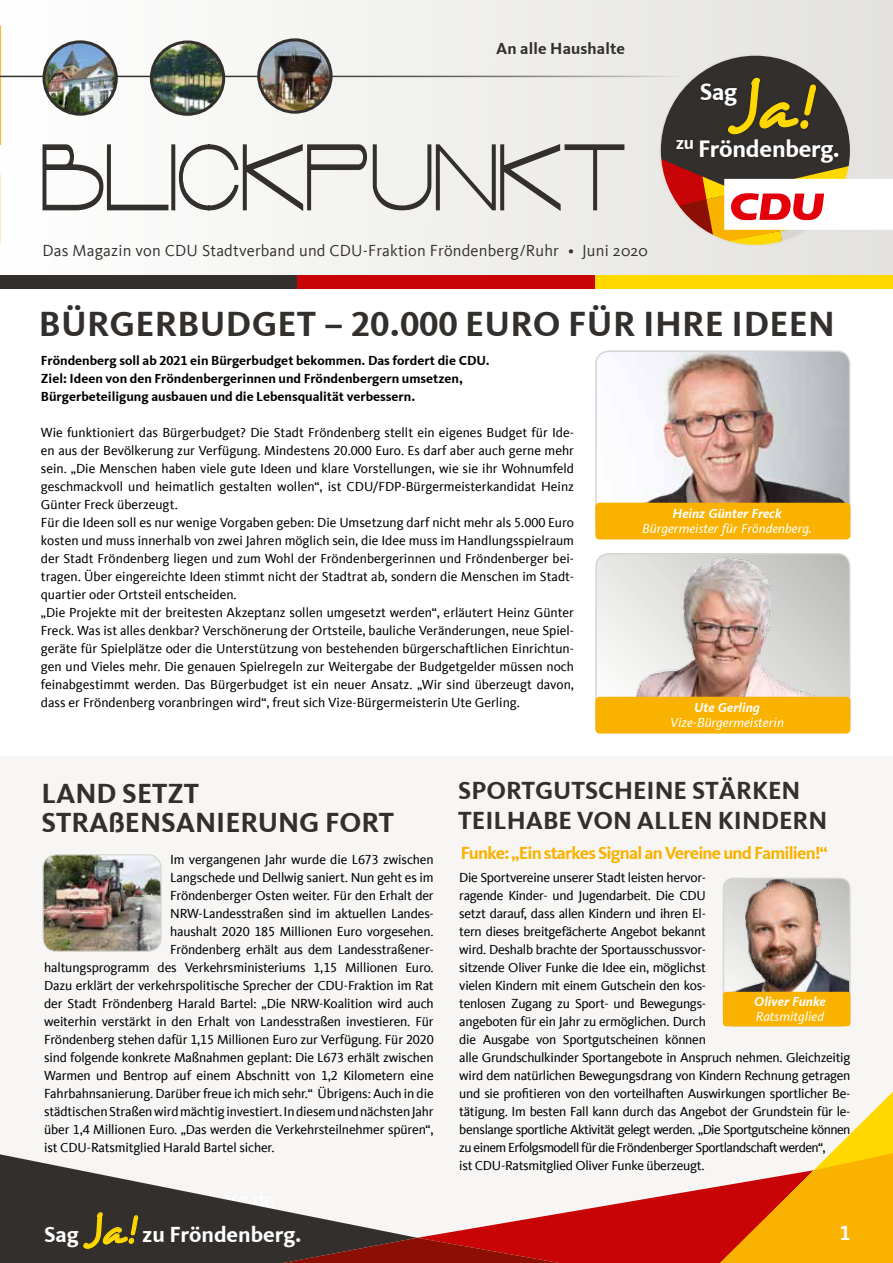
<style>
.page{position:relative;width:893px;height:1263px;background:#fff}
.page>*{position:absolute;margin:0;border:0;box-sizing:border-box;transform-origin:0 0}
.t1{font:700 36px "CDU Kievit Tab";letter-spacing:.01em;color:#322f2d}
.t2{font:700 28.5px/28.5px "CDU Kievit Tab";color:#322f2d}
.t3{font:700 25.5px/30px "CDU Kievit Tab";color:#322f2d}
.t4{font:700 24.6px "CDU Kievit Tab";letter-spacing:-.01em;color:#fff}
.t5{font:700 22.5px "CDU Kievit Tab";color:#fff}
.t6{font:700 21px "CDU Kievit Tab";color:#fff}
.t7{font:700 18.45px "CDU Kievit Tab";color:#fff}
.t8{font:700 18px "CDU Kievit Tab";letter-spacing:-.04em;color:#fab200}
.t9{font:16.5px "Kievit";letter-spacing:.01em;color:#322f2d}
.t10{font:700 16.5px "CDU Kievit Tab";letter-spacing:.01em;color:#322f2d}
.t11{font:13.5px/18px "CDU Kievit Tab";letter-spacing:-.01em;color:#000}
.t12{font:700 13.5px/18px "CDU Kievit Tab";color:#000}
.t13{font:italic 13.5px "CDU Kievit Tab";color:#fff}
.t14{font:italic 700 13.5px "CDU Kievit Tab";color:#fff}
.s1{font-family:"Helvetica";font-size:27px}
.s2{font-family:"Desyrel";font-weight:400;font-size:39px;color:#ffd800}
</style>
<div class="page">
<div style="left:0;top:756px;width:893px;height:488px;background:#f7f6f5"></div>
<div style="left:0;top:0;width:893px;height:284px;background:linear-gradient(to right,#fdfcfc,#e3e2de)"></div>
<div style="left:0;top:275px;width:298px;height:14px;background:#322f2d"></div>
<div style="left:298px;top:275px;width:297px;height:14px;background:#c90407"></div>
<div style="left:595px;top:275px;width:298px;height:14px;background:#ffd800"></div>
<hr style="left:0;top:76px;width:680px;height:1px;background:#322f2d">
<svg style="left:42px;top:143px;width:583px;height:69px"></svg>
<svg style="left:660px;top:55px;width:191px;height:191px"></svg>
<div style="left:673px;top:74px;width:169px;height:91px;background:#000;opacity:.22"></div>
<div style="left:724px;top:179px;width:169px;height:51px;background:#fff"></div>
<svg style="left:660px;top:156px;width:191px;height:90px"></svg>
<img style="left:44px;top:42px;width:72px;height:72px;border-radius:36px">
<div style="left:43px;top:40px;width:75px;height:76px;border:3px solid #322f2d;border-radius:50%"></div>
<img style="left:151px;top:43px;width:73px;height:70px">
<div style="left:150px;top:41px;width:75px;height:75px;border:3px solid #322f2d;border-radius:50%"></div>
<img style="left:259px;top:40px;width:72px;height:72px;border-radius:36px">
<div style="left:257px;top:38px;width:76px;height:76px;border:3px solid #322f2d;border-radius:50%"></div>
<img style="left:598px;top:353px;width:252px;height:150px">
<div style="left:595px;top:350px;width:255px;height:185px;border:2px solid #d6d5d1;border-radius:13px"></div>
<svg style="left:598px;top:556px;width:252px;height:176px"></svg>
<img style="left:607px;top:554px;width:243px;height:143px">
<div style="left:595px;top:553px;width:255px;height:180px;border:2px solid #d6d5d1;border-radius:13px"></div>
<div style="left:595px;top:503px;width:255px;height:36px;background:#fab200;border-radius:4px"></div>
<div style="left:595px;top:697px;width:255px;height:36px;background:#fab200;border-radius:4px"></div>
<svg style="left:0;top:1154px;width:283px;height:109px;fill:#322f2d"></svg>
<svg style="left:283px;top:1091px;width:610px;height:172px"></svg>
<svg style="left:83px;top:1183px;width:56px;height:79px;background:#403a29"></svg>
<img style="left:44px;top:856px;width:116px;height:94px">
<div style="left:42px;top:854px;width:120px;height:98px;border:1px solid #d6d5d1;border-radius:13px"></div>
<img style="left:723px;top:878px;width:125px;height:114px">
<div style="left:723px;top:878px;width:128px;height:149px;border:2px solid #d6d5d1;border-radius:10px"></div>
<div style="left:723px;top:992px;width:127px;height:34px;background:#fab200;border-radius:3px"></div>
<svg style="left:727px;top:61px;width:90px;height:84px;background:#433d2d"></svg>
<p class="t10" style="left:496px;top:39px;width:130px">An alle Haushalte</p>
<h3 class="t4" style="left:700px;top:77px;width:39px">Sag</h3>
<h3 class="t4" style="left:698px;top:134px;width:143px">Fröndenberg.</h3>
<h3 class="t7" style="left:676px;top:132px;width:20px">zu</h3>
<p class="t9" style="left:43px;top:241px;width:607px">Das Magazin von CDU Stadtverband und CDU-Fraktion Fröndenberg/Ruhr • Juni 2020</p>
<h1 class="t1" style="left:39px;top:303px;width:797px">BÜRGERBUDGET – 20.000 EURO FÜR IHRE IDEEN</h1>
<p class="t12" style="left:41px;top:352px;width:450px">Fröndenberg soll ab 2021 ein Bürgerbudget bekommen. Das fordert die CDU.<br>Ziel: Ideen von den Fröndenbergerinnen und Fröndenbergern umsetzen,<br>Bürgerbeteiligung ausbauen und die Lebensqualität verbessern.</p>
<p class="t11" style="left:41px;top:424px;width:535px">Wie funktioniert das Bürgerbudget? Die Stadt Fröndenberg stellt ein eigenes Budget für Ide&shy;en aus der Bevölkerung zur Verfügung. Mindestens 20.000 Euro. Es darf aber auch gerne mehr sein. „Die Menschen haben viele gute Ideen und klare Vorstellungen, wie sie ihr Wohnumfeld geschmackvoll und heimatlich gestalten wollen“, ist CDU/FDP-Bürgermeisterkandidat Heinz Günter Freck überzeugt.<br>Für die Ideen soll es nur wenige Vorgaben geben: Die Umsetzung darf nicht mehr als 5.000 Euro kosten und muss innerhalb von zwei Jahren möglich sein, die Idee muss im Handlungsspielraum der Stadt Fröndenberg liegen und zum Wohl der Fröndenbergerinnen und Fröndenberger bei&shy;tragen. Über eingereichte Ideen stimmt nicht der Stadtrat ab, sondern die Menschen im Stadt&shy;quartier oder Ortsteil entscheiden.<br>„Die Projekte mit der breitesten Akzeptanz sollen umgesetzt werden“, erläutert Heinz Günter Freck. Was ist alles denkbar? Verschönerung der Ortsteile, bauliche Veränderungen, neue Spiel&shy;geräte für Spielplätze oder die Unterstützung von bestehenden bürgerschaftlichen Einrichtun&shy;gen und Vieles mehr. Die genauen Spielregeln zur Weitergabe der Budgetgelder müssen noch feinabgestimmt werden. Das Bürgerbudget ist ein neuer Ansatz. „Wir sind überzeugt davon, dass er Fröndenberg voranbringen wird“, freut sich Vize-Bürgermeisterin Ute Gerling.</p>
<p class="t14" style="left:672px;top:506px;width:111px">Heinz Günter Freck</p>
<p class="t13" style="left:642px;top:521px;width:171px">Bürgermeister für Fröndenberg.</p>
<p class="t14" style="left:694px;top:700px;width:67px">Ute Gerling</p>
<p class="t13" style="left:670px;top:715px;width:115px">Vize-Bürgermeisterin</p>
<h2 class="t2" style="left:41px;top:779px;width:354px">LAND SETZT<br>STRA<span class="s1">ß</span>ENSANIERUNG FORT</h2>
<p class="t11" style="left:170px;top:851px;width:265px">Im vergangenen Jahr wurde die L673 zwischen</p>
<p class="t11" style="left:170px;top:869px;width:265px">Langschede und Dellwig saniert. Nun geht es im</p>
<p class="t11" style="left:170px;top:887px;width:265px">Fröndenberger Osten weiter. Für den Erhalt der</p>
<p class="t11" style="left:170px;top:905px;width:265px">NRW-Landesstraßen sind im aktuellen Landes-</p>
<p class="t11" style="left:170px;top:923px;width:265px">haushalt 2020 185 Millionen Euro vorgesehen.</p>
<p class="t11" style="left:170px;top:941px;width:265px">Fröndenberg erhält aus dem Landesstraßener-</p>
<p class="t11" style="left:44px;top:959px;width:391px">haltungsprogramm des Verkehrsministeriums 1,15 Millionen Euro.</p>
<p class="t11" style="left:44px;top:977px;width:391px">Dazu erklärt der verkehrspolitische Sprecher der CDU-Fraktion im Rat</p>
<p class="t11" style="left:44px;top:995px;width:391px">der Stadt Fröndenberg Harald Bartel: „Die NRW-Koalition wird auch</p>
<p class="t11" style="left:44px;top:1013px;width:391px">weiterhin verstärkt in den Erhalt von Landesstraßen investieren. Für</p>
<p class="t11" style="left:44px;top:1031px;width:391px">Fröndenberg stehen dafür 1,15 Millionen Euro zur Verfügung. Für 2020</p>
<p class="t11" style="left:44px;top:1049px;width:391px">sind folgende konkrete Maßnahmen geplant: Die L673 erhält zwischen</p>
<p class="t11" style="left:44px;top:1067px;width:391px">Warmen und Bentrop auf einem Abschnitt von 1,2 Kilometern eine</p>
<p class="t11" style="left:44px;top:1084px;width:391px">Fahrbahnsanierung. Darüber freue ich mich sehr.“ Übrigens: Auch in die</p>
<p class="t11" style="left:44px;top:1102px;width:391px">städtischen Straßen wird mächtig investiert. In diesem und nächsten Jahr</p>
<p class="t11" style="left:44px;top:1120px;width:391px">über 1,4 Millionen Euro. „Das werden die Verkehrsteilnehmer spüren“,</p>
<p class="t11" style="left:44px;top:1138px;width:232px">ist CDU-Ratsmitglied Harald Bartel sicher.</p>
<h3 class="t5" style="left:44px;top:1221px;width:259px">Sag <span class="s2">Ja!</span> zu Fröndenberg.</h3>
<h3 class="t3" style="left:458px;top:775px;width:371px">SPORTGUTSCHEINE STÄRKEN<br>TEILHABE VON ALLEN KINDERN</h3>
<h3 class="t8" style="left:461px;top:842px;width:368px">Funke: „Ein starkes Signal an Vereine und Familien!“</h3>
<p class="t11" style="left:459px;top:869px;width:393px">Die Sportvereine unserer Stadt leisten hervor-<br>ragende Kinder- und Jugendarbeit. Die CDU<br>setzt darauf, dass allen Kindern und ihren El-<br>tern dieses breitgefächerte Angebot bekannt<br>wird. Deshalb brachte der Sportausschussvor-<br>sitzende Oliver Funke die Idee ein, möglichst<br>vielen Kindern mit einem Gutschein den kos-<br>tenlosen Zugang zu Sport- und Bewegungs-<br>angeboten für ein Jahr zu ermöglichen. Durch<br>die Ausgabe von Sportgutscheinen können<br>alle Grundschulkinder Sportangebote in Anspruch nehmen. Gleichzeitig wird dem natürlichen Bewegungsdrang von Kindern Rechnung getragen und sie profitieren von den vorteilhaften Auswirkungen sportlicher Be&shy;tätigung. Im besten Fall kann durch das Angebot der Grundstein für le&shy;benslange sportliche Aktivität gelegt werden. „Die Sportgutscheine können zu einem Erfolgsmodell für die Fröndenberger Sportlandschaft werden“,<br>ist CDU-Ratsmitglied Oliver Funke überzeugt.</p>
<p class="t14" style="left:754px;top:994px;width:73px">Oliver Funke</p>
<p class="t13" style="left:756px;top:1009px;width:70px">Ratsmitglied</p>
<h3 class="t6" style="left:839px;top:1221px;width:12px">1</h3>
</div>
